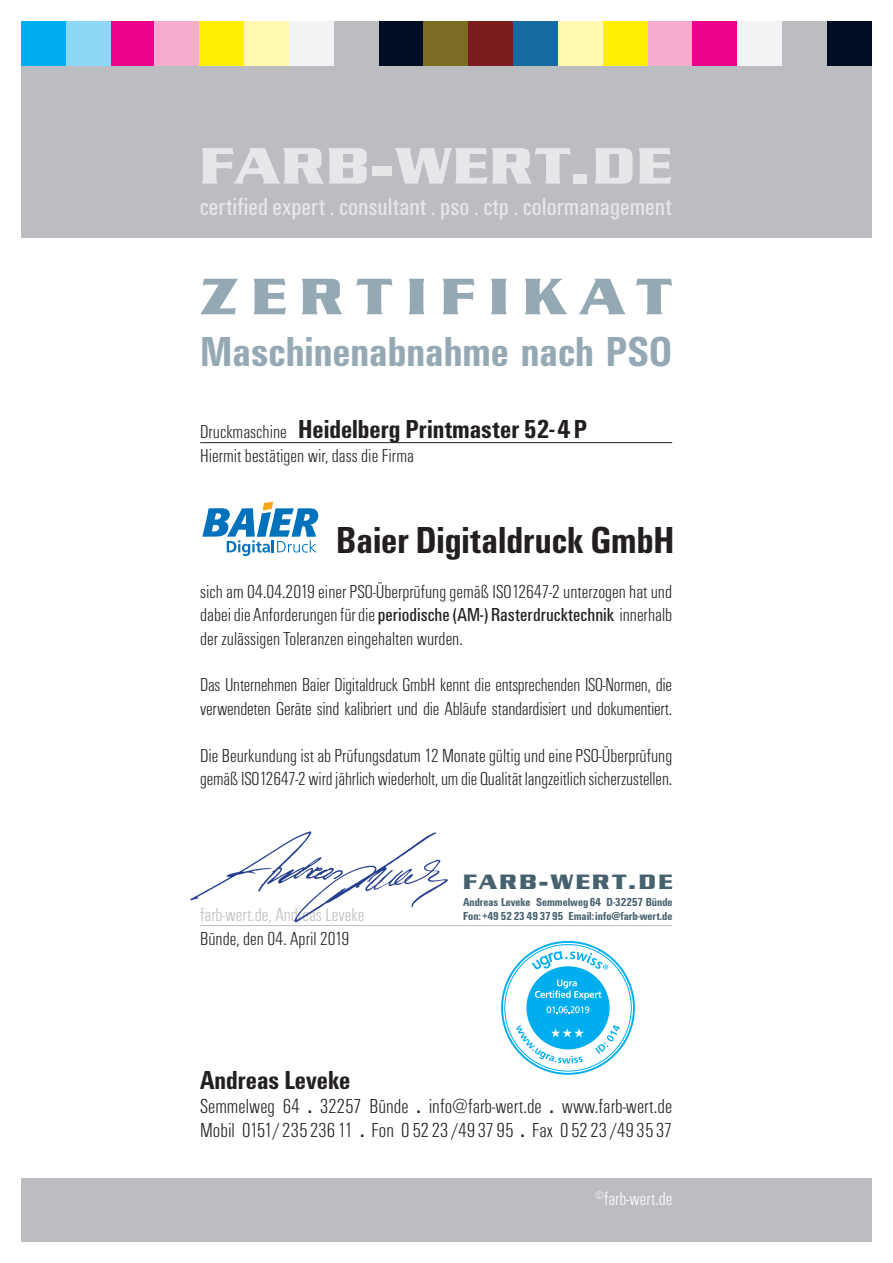
<style>
.page{position:relative;width:893px;height:1263px;background:#fff}
.page>*{position:absolute;margin:0;border:0;box-sizing:border-box;transform-origin:0 0}
.t1{font:700 55.5px "Serpentine";letter-spacing:.03em;color:#e6e7e9}
.t2{font:700 55.5px "Serpentine";letter-spacing:.24em;color:#95a9b4}
.t3{font:700 condensed 43.5px "U001 T";color:#95a9b4}
.t4{font:700 condensed 39px "U001 T";color:#231f20}
.t5{font:700 condensed 27px "U001 T";color:#231f20}
.t6{font:condensed 25.65px "U001 T";color:#e6e7e9}
.t7{font:700 22.5px "Serpentine";letter-spacing:.105em;color:#46616e}
.t8{font:21px/24px "U001 T Ligh Cond";color:#231f20}
.t9{font:19.5px/23.4px "U001 T Ligh Cond";letter-spacing:-.005em;color:#231f20}
.t10{font:19.5px "U001 T Ligh Cond";color:#bcbdc0}
.t11{font:19.5px "U001 T Ligh Cond";color:#fff}
.t12{font:700 condensed 12px/14.4px "U001 T";color:#46616e}
.s1{font-family:"U001 T Ligh Cond";font-weight:400;font-stretch:normal;font-size:19.5px}
.s2{font-family:"U001 T";font-stretch:condensed}
.s3{font-family:"U001 T";font-weight:700;font-stretch:condensed}
</style>
<div class="page">
<div style="left:21px;top:1178px;width:851px;height:64px;background:#bcbdc0"></div>
<div style="left:21px;top:21px;width:851px;height:217px;background:#bcbdc0"></div>
<div style="left:21px;top:21px;width:45px;height:45px;background:#00aeef"></div>
<div style="left:66px;top:21px;width:45px;height:45px;background:#8dd7f7"></div>
<div style="left:111px;top:21px;width:45px;height:45px;background:#ed028c"></div>
<div style="left:154px;top:21px;width:45px;height:45px;background:#f5adce"></div>
<div style="left:199px;top:21px;width:45px;height:45px;background:#fff101"></div>
<div style="left:244px;top:21px;width:45px;height:45px;background:#fff8ae"></div>
<div style="left:289px;top:21px;width:45px;height:45px;background:#f2f3f4"></div>
<div style="left:379px;top:21px;width:45px;height:45px;background:#000d23"></div>
<div style="left:423px;top:21px;width:45px;height:45px;background:#7b6c24"></div>
<div style="left:468px;top:21px;width:45px;height:45px;background:#7c1b1d"></div>
<div style="left:513px;top:21px;width:45px;height:45px;background:#146d9e"></div>
<div style="left:558px;top:21px;width:45px;height:45px;background:#fff8ae"></div>
<div style="left:603px;top:21px;width:45px;height:45px;background:#fff101"></div>
<div style="left:648px;top:21px;width:45px;height:45px;background:#f5adce"></div>
<div style="left:692px;top:21px;width:45px;height:45px;background:#ed028c"></div>
<div style="left:737px;top:21px;width:45px;height:45px;background:#f2f3f4"></div>
<div style="left:827px;top:21px;width:45px;height:45px;background:#000d23"></div>
<hr style="left:200px;top:442px;width:472px;height:1px;background:#231f20">
<svg style="left:504px;top:944px;width:128px;height:128px"></svg>
<hr style="left:200px;top:925px;width:472px;height:1px;background:#bcbdc0">
<img style="left:190px;top:831px;width:258px;height:92px">
<svg style="left:202px;top:502px;width:116px;height:54px"></svg>
<h1 class="t1" style="left:200px;top:134px;width:473px">FARB-WERT.DE</h1>
<h3 class="t6" style="left:200px;top:192px;width:473px">certified expert . consultant . pso . ctp . colormanagement</h3>
<h1 class="t2" style="left:200px;top:264px;width:473px">ZERTIFIKAT</h1>
<h2 class="t3" style="left:200px;top:327px;width:473px">Maschinenabnahme nach PSO</h2>
<h3 class="t5" style="left:200px;top:413px;width:389px"><span class="s1">Druckmaschine</span> Heidelberg Printmaster 52- 4 P</h3>
<p class="t9" style="left:200px;top:444px;width:215px">Hiermit bestätigen wir, dass die Firma</p>
<h3 class="t4" style="left:336px;top:518px;width:340px">Baier Digitaldruck GmbH</h3>
<p class="t9" style="left:200px;top:580px;width:474px;text-align:justify">sich am 04.04.2019 einer PSO-Überprüfung gemäß ISO12647-2 unterzogen hat und dabei die Anforderungen für die <span class="s2">periodische (AM-) Rasterdrucktechnik</span> innerhalb der zulässigen Toleranzen eingehalten wurden.</p>
<p class="t9" style="left:200px;top:673px;width:474px">Das Unternehmen Baier Digitaldruck GmbH kennt die entsprechenden ISO-Normen, die verwendeten Geräte sind kalibriert und die Abläufe standardisiert und dokumentiert.</p>
<p class="t9" style="left:200px;top:744px;width:474px">Die Beurkundung ist ab Prüfungsdatum 12 Monate gültig und eine PSO-Überprüfung gemäß ISO12647-2 wird jährlich wiederholt, um die Qualität langzeitlich sicherzustellen.</p>
<p class="t10" style="left:200px;top:904px;width:166px">farb-wert.de, Andreas Leveke</p>
<p class="t9" style="left:200px;top:926px;width:151px">Bünde, den 04. April 2019</p>
<p class="t7" style="left:463px;top:869px;width:211px">FARB-WERT.DE</p>
<p class="t12" style="left:463px;top:894px;width:211px">Andreas Leveke Semmelweg 64 D-32257 Bünde<br>Fon: +49 52 23 49 37 95 Email: info@farb-wert.de</p>
<h3 class="t5" style="left:200px;top:1064px;width:152px">Andreas Leveke</h3>
<p class="t8" style="left:200px;top:1094px;width:473px">Semmelweg 64 <span class="s3">.</span> 32257 Bünde <span class="s3">.</span> info@farb-wert.de <span class="s3">.</span> www.farb-wert.de<br>Mobil 0151/ 235 236 11 <span class="s3">.</span> Fon 0 52 23 /49 37 95 <span class="s3">.</span> Fax 0 52 23 /49 35 37</p>
<p class="t11" style="left:595px;top:1188px;width:79px"><sup>©</sup>farb-wert.de</p>
</div>
